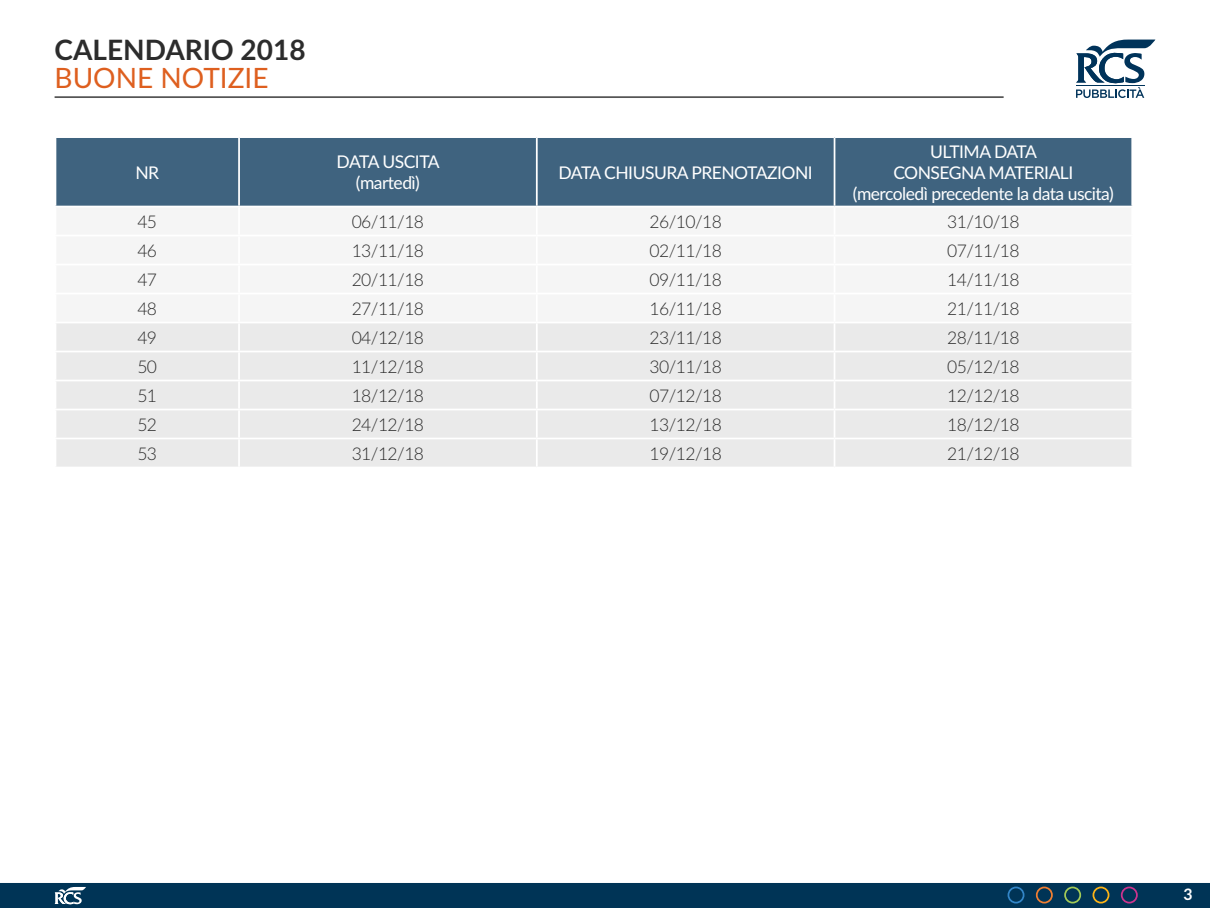
<style>
.page{position:relative;width:1210px;height:908px;background:#fff}
.page>*{position:absolute;margin:0;border:0;box-sizing:border-box;transform-origin:0 0}
.t1{font:700 28px "Lato";color:#2c2c2c}
.t2{font:28px "Lato";color:#de5f1f}
.TESTO{font:300 17.5px "Lato";letter-spacing:-.03em;color:#2c2c2c}
.testo{font:17.5px/21px "Lato";letter-spacing:-.03em;color:#fff;text-align:center}
.t3{font:700 15.75px "Lato";color:#fff}
</style>
<div class="page">
<div style="left:56px;top:138px;width:1075px;height:67px;background:#3f637f"></div>
<div style="left:56px;top:323px;width:1075px;height:143px;background:#eaeaea"></div>
<hr style="left:238px;top:323px;width:2px;height:27px;background:#fff">
<hr style="left:833px;top:323px;width:2px;height:27px;background:#fff">
<hr style="left:55px;top:350px;width:184px;height:2px;background:#fff">
<hr style="left:239px;top:350px;width:298px;height:2px;background:#fff">
<hr style="left:238px;top:352px;width:2px;height:27px;background:#fff">
<hr style="left:537px;top:350px;width:297px;height:2px;background:#fff">
<hr style="left:834px;top:350px;width:299px;height:2px;background:#fff">
<hr style="left:833px;top:352px;width:2px;height:27px;background:#fff">
<hr style="left:55px;top:379px;width:184px;height:2px;background:#fff">
<hr style="left:239px;top:379px;width:298px;height:2px;background:#fff">
<hr style="left:238px;top:381px;width:2px;height:27px;background:#fff">
<hr style="left:537px;top:379px;width:297px;height:2px;background:#fff">
<hr style="left:834px;top:379px;width:299px;height:2px;background:#fff">
<hr style="left:833px;top:381px;width:2px;height:27px;background:#fff">
<hr style="left:55px;top:408px;width:184px;height:2px;background:#fff">
<hr style="left:239px;top:408px;width:298px;height:2px;background:#fff">
<hr style="left:238px;top:410px;width:2px;height:27px;background:#fff">
<hr style="left:537px;top:408px;width:297px;height:2px;background:#fff">
<hr style="left:834px;top:408px;width:299px;height:2px;background:#fff">
<hr style="left:833px;top:410px;width:2px;height:27px;background:#fff">
<hr style="left:55px;top:437px;width:184px;height:2px;background:#fff">
<hr style="left:239px;top:437px;width:298px;height:2px;background:#fff">
<hr style="left:238px;top:439px;width:2px;height:27px;background:#fff">
<hr style="left:537px;top:437px;width:297px;height:2px;background:#fff">
<svg style="left:536px;top:323px;width:1px;height:143px"></svg>
<hr style="left:834px;top:437px;width:299px;height:2px;background:#fff">
<hr style="left:833px;top:439px;width:2px;height:27px;background:#fff">
<hr style="left:238px;top:138px;width:2px;height:67px;background:#fff">
<hr style="left:536px;top:138px;width:1px;height:67px;background:#fff">
<hr style="left:833px;top:138px;width:2px;height:67px;background:#fff">
<hr style="left:55px;top:96px;width:948px;height:2px;background:#565656">
<div style="left:0;top:883px;width:1210px;height:24px;background:#003456"></div>
<svg style="left:1076px;top:40px;width:79px;height:58px"></svg>
<h1 class="t1" style="left:55px;top:29px;width:252px">CALENDARIO 2018</h1>
<h1 class="t2" style="left:55px;top:57px;width:39px">Buone</h1>
<h1 class="t2" style="left:160px;top:57px;width:16px">notizie</h1>
<p class="testo" style="left:135px;top:161px;width:25px">NR</p>
<p class="testo" style="left:337px;top:151px;width:105px">DATA USCITA (martedì)</p>
<p class="testo" style="left:558px;top:161px;width:256px">DATA CHIUSURA PRENOTAZIONI</p>
<p class="testo" style="left:853px;top:140px;width:262px">ULTIMA DATA<br>CONSEGNA MATERIALI<br>(mercoledì precedente la data uscita)</p>
<p class="TESTO" style="left:137px;top:209px;width:21px">45</p>
<p class="TESTO" style="left:352px;top:209px;width:74px">06/11/18</p>
<p class="TESTO" style="left:649px;top:209px;width:74px">26/10/18</p>
<p class="TESTO" style="left:947px;top:209px;width:74px">31/10/18</p>
<p class="TESTO" style="left:137px;top:238px;width:21px">46</p>
<p class="TESTO" style="left:352px;top:238px;width:74px">13/11/18</p>
<p class="TESTO" style="left:649px;top:238px;width:74px">02/11/18</p>
<p class="TESTO" style="left:947px;top:238px;width:74px">07/11/18</p>
<p class="TESTO" style="left:137px;top:267px;width:21px">47</p>
<p class="TESTO" style="left:352px;top:267px;width:74px">20/11/18</p>
<p class="TESTO" style="left:649px;top:267px;width:74px">09/11/18</p>
<p class="TESTO" style="left:947px;top:267px;width:74px">14/11/18</p>
<p class="TESTO" style="left:137px;top:296px;width:21px">48</p>
<p class="TESTO" style="left:352px;top:296px;width:74px">27/11/18</p>
<p class="TESTO" style="left:649px;top:296px;width:74px">16/11/18</p>
<p class="TESTO" style="left:947px;top:296px;width:74px">21/11/18</p>
<p class="TESTO" style="left:137px;top:325px;width:21px">49</p>
<p class="TESTO" style="left:352px;top:325px;width:74px">04/12/18</p>
<p class="TESTO" style="left:649px;top:325px;width:74px">23/11/18</p>
<p class="TESTO" style="left:947px;top:325px;width:74px">28/11/18</p>
<p class="TESTO" style="left:137px;top:354px;width:21px">50</p>
<p class="TESTO" style="left:352px;top:354px;width:74px">11/12/18</p>
<p class="TESTO" style="left:649px;top:354px;width:74px">30/11/18</p>
<p class="TESTO" style="left:947px;top:354px;width:74px">05/12/18</p>
<p class="TESTO" style="left:137px;top:383px;width:21px">51</p>
<p class="TESTO" style="left:352px;top:383px;width:74px">18/12/18</p>
<p class="TESTO" style="left:649px;top:383px;width:74px">07/12/18</p>
<p class="TESTO" style="left:947px;top:383px;width:74px">12/12/18</p>
<p class="TESTO" style="left:137px;top:412px;width:21px">52</p>
<p class="TESTO" style="left:352px;top:412px;width:74px">24/12/18</p>
<p class="TESTO" style="left:649px;top:412px;width:74px">13/12/18</p>
<p class="TESTO" style="left:947px;top:412px;width:74px">18/12/18</p>
<p class="TESTO" style="left:137px;top:441px;width:21px">53</p>
<p class="TESTO" style="left:352px;top:441px;width:74px">31/12/18</p>
<p class="TESTO" style="left:649px;top:441px;width:74px">19/12/18</p>
<p class="TESTO" style="left:947px;top:441px;width:74px">21/12/18</p>
<p class="t3" style="left:1183px;top:882px;width:11px">3</p>
</div>
